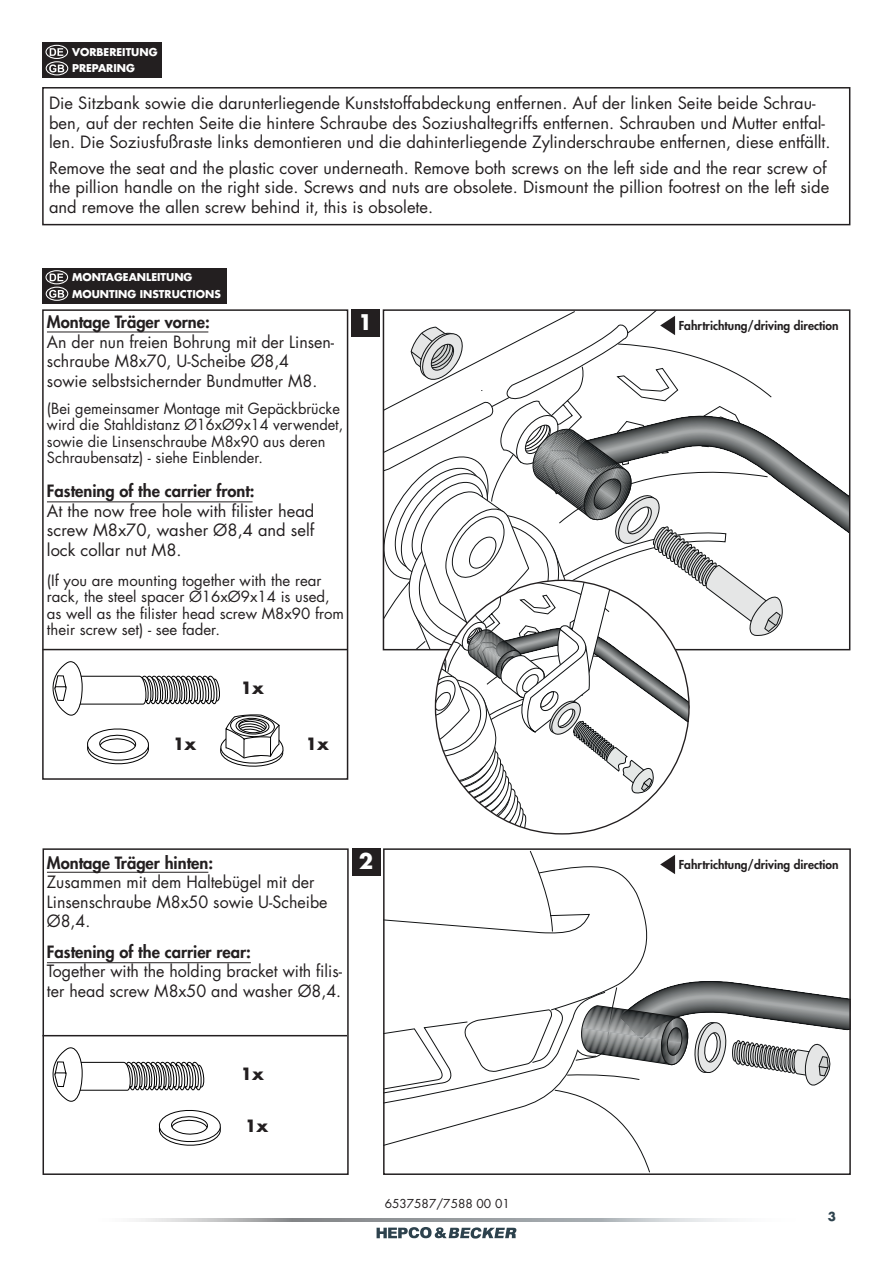
<style>
.page{position:relative;width:893px;height:1263px;background:#fff}
.page>*{position:absolute;margin:0;border:0;box-sizing:border-box;transform-origin:0 0}
.t1{font:700 21px "Futura Std";color:#fff}
.t2{font:16.5px/19.5px "Futura Std";color:#231f20}
.t3{font:800 16.5px "Futura Std";color:#231f20}
.t4{font:700 16.5px "Futura Std";color:#231f20}
.t5{font:15px/16.5px "Futura Std";color:#231f20}
.t6{font:800 12px "Futura Std";color:#231f20}
.t7{font:12px "Futura Std";color:#231f20}
.t8{font:700 12px "Futura Std";color:#2d424d}
.t9{font:700 10.5px/16.5px "Futura Std";color:#fff}
</style>
<div class="page">
<svg style="left:136px;top:1218px;width:598px;height:3px"></svg>
<svg style="left:377px;top:1227px;width:139px;height:11px"></svg>
<div style="left:43px;top:848px;width:306px;height:327px;border:2px solid #231f20"></div>
<div style="left:42px;top:87px;width:808px;height:138px;border:2px solid #231f20"></div>
<div style="left:42px;top:309px;width:306px;height:471px;border:2px solid #231f20"></div>
<div style="left:43px;top:268px;width:184px;height:35px;background:#231f20"></div>
<svg style="left:50px;top:274px;width:13px;height:7px"></svg>
<div style="left:45px;top:270px;width:23px;height:14px;border:1px solid #fff;border-radius:50%"></div>
<svg style="left:49px;top:290px;width:15px;height:8px"></svg>
<div style="left:46px;top:287px;width:22px;height:14px;border:1px solid #fff;border-radius:50%"></div>
<div style="left:43px;top:43px;width:119px;height:35px;background:#231f20"></div>
<svg style="left:50px;top:48px;width:13px;height:8px"></svg>
<div style="left:45px;top:45px;width:23px;height:14px;border:1px solid #fff;border-radius:50%"></div>
<svg style="left:49px;top:64px;width:15px;height:8px"></svg>
<div style="left:46px;top:61px;width:22px;height:14px;border:1px solid #fff;border-radius:50%"></div>
<div style="left:351px;top:309px;width:29px;height:28px;background:#231f20"></div>
<div style="left:352px;top:848px;width:28px;height:28px;background:#231f20"></div>
<hr style="left:47px;top:332px;width:161px;height:1px;background:#231f20">
<hr style="left:47px;top:872px;width:161px;height:1px;background:#231f20">
<hr style="left:47px;top:502px;width:206px;height:1px;background:#231f20">
<hr style="left:47px;top:962px;width:204px;height:1px;background:#231f20">
<hr style="left:43px;top:649px;width:304px;height:1px;background:#231f20">
<hr style="left:43px;top:1035px;width:304px;height:1px;background:#231f20">
<svg style="left:52px;top:1047px;width:169px;height:99px"></svg>
<svg style="left:52px;top:661px;width:232px;height:106px"></svg>
<div style="left:238px;top:719px;width:29px;height:14px;border:1px solid #000001;border-radius:50%"></div>
<svg style="left:383px;top:311px;width:467px;height:523px"></svg>
<svg style="left:384px;top:850px;width:466px;height:323px"></svg>
<p class="t9" style="left:72px;top:43px;width:87px">VORBEREITUNG<br>PREPARING</p>
<p class="t2" style="left:49px;top:94px;width:783px">Die Sitzbank sowie die darunterliegende Kunststoffabdeckung entfernen. Auf der linken Seite beide Schrau&shy;ben, auf der rechten Seite die hintere Schraube des Soziushaltegriffs entfernen. Schrauben und Mutter entfal&shy;len. Die Soziusfußraste links demontieren und die dahinterliegende Zylinderschraube entfernen, diese entfällt.</p>
<p class="t2" style="left:49px;top:158px;width:782px">Remove the seat and the plastic cover underneath. Remove both screws on the left side and the rear screw of the pillion handle on the right side. Screws and nuts are obsolete. Dismount the pillion footrest on the left side and remove the allen screw behind it, this is obsolete.</p>
<p class="t9" style="left:72px;top:269px;width:150px">MONTAGEANLEITUNG<br>MOUNTING INSTRUCTIONS</p>
<p class="t3" style="left:47px;top:312px;width:164px">Montage Träger vorne:</p>
<p class="t2" style="left:47px;top:332px;width:289px">An der nun freien Bohrung mit der Linsen&shy;schraube M8x70, U-Scheibe Ø8,4<br>sowie selbstsichernder Bundmutter M8.</p>
<p class="t5" style="left:47px;top:400px;width:298px">(Bei gemeinsamer Montage mit Gepäckbrücke wird die Stahldistanz Ø16xØ9x14 verwendet, sowie die Linsenschraube M8x90 aus deren Schraubensatz) - siehe Einblender.</p>
<p class="t3" style="left:47px;top:481px;width:209px">Fastening of the carrier front:</p>
<p class="t2" style="left:47px;top:501px;width:269px;text-align:justify">At the now free hole with filister head screw M8x70, washer Ø8,4 and self lock collar nut M8.</p>
<p class="t5" style="left:47px;top:572px;width:299px">(If you are mounting together with the rear rack, the steel spacer Ø16xØ9x14 is used, as well as the filister head screw M8x90 from their screw set) - see fader.</p>
<p class="t4" style="left:173px;top:733px;width:25px">1x</p>
<p class="t4" style="left:241px;top:677px;width:25px">1x</p>
<p class="t4" style="left:306px;top:733px;width:25px">1x</p>
<p class="t1" style="left:358px;top:308px;width:16px">1</p>
<p class="t3" style="left:47px;top:852px;width:168px">Montage Träger hinten:</p>
<p class="t2" style="left:47px;top:872px;width:282px">Zusammen mit dem Haltebügel mit der<br>Linsenschraube M8x50 sowie U-Scheibe<br>Ø8,4.</p>
<p class="t3" style="left:47px;top:941px;width:205px">Fastening of the carrier rear:</p>
<p class="t2" style="left:47px;top:962px;width:297px">Together with the holding bracket with filis&shy;ter head screw M8x50 and washer Ø8,4.</p>
<p class="t1" style="left:359px;top:847px;width:16px">2</p>
<p class="t4" style="left:241px;top:1063px;width:25px">1x</p>
<p class="t4" style="left:245px;top:1114px;width:25px">1x</p>
<p class="t7" style="left:385px;top:1196px;width:127px">6537587/7588 00 01</p>
<p class="t6" style="left:679px;top:318px;width:161px">Fahrtrichtung/driving direction</p>
<p class="t6" style="left:679px;top:857px;width:161px">Fahrtrichtung/driving direction</p>
<p class="t8" style="left:828px;top:1208px;width:10px">3</p>
</div>
